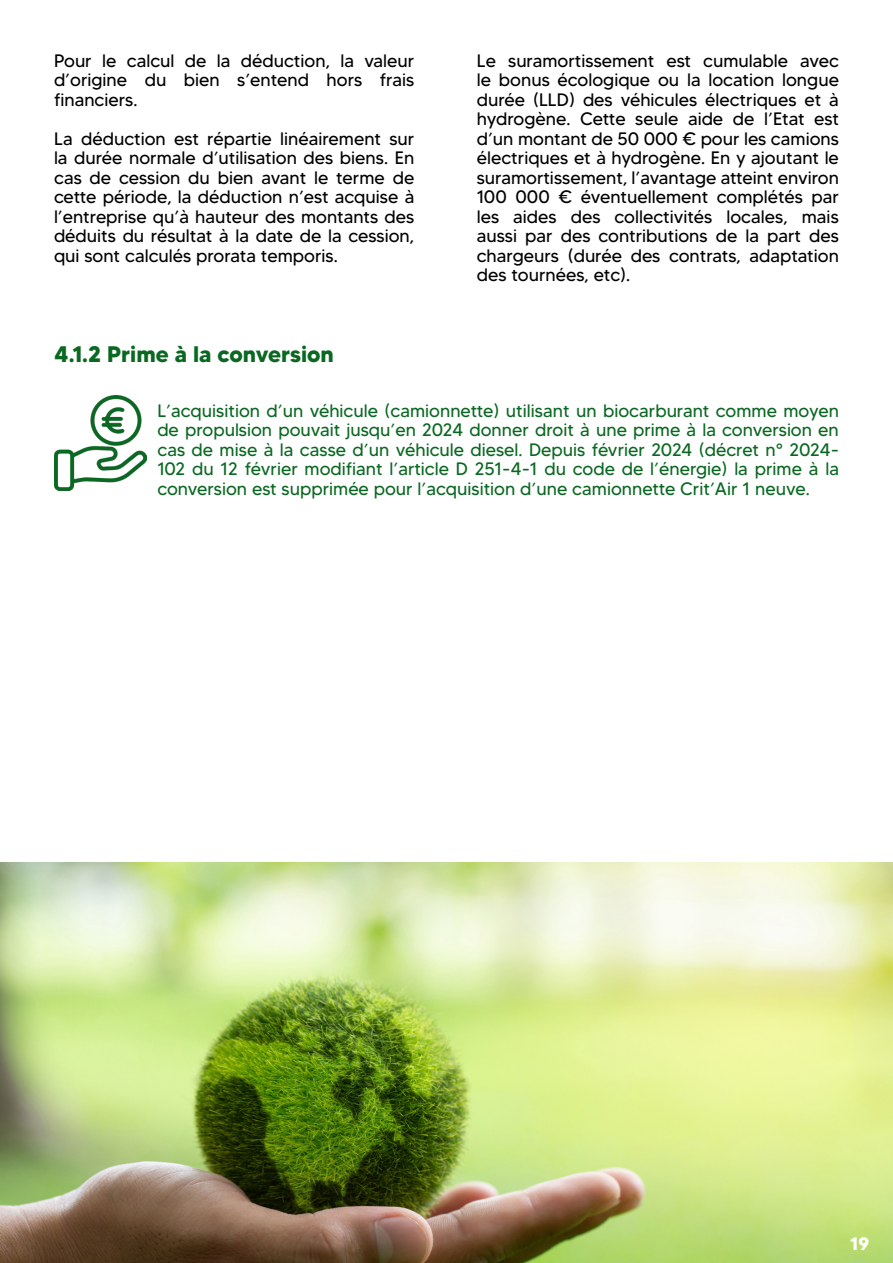
<style>
.page{position:relative;width:893px;height:1263px;background:#fff}
.page>*{position:absolute;margin:0;border:0;box-sizing:border-box;transform-origin:0 0}
.t1{font:700 22.5px "MADETOMMY";color:#0b6822}
.t2{font:18px/19.5px "MADETOMMY";color:#000;text-align:justify}
.t3{font:18px/19.5px "MADETOMMY";color:#0b6822;text-align:justify}
.t4{font:700 18px "MADETOMMY";color:#fff}
</style>
<div class="page">
<img style="left:54px;top:395px;width:92px;height:96px">
<img style="left:0;top:862px;width:893px;height:401px">
<p class="t2" style="left:54px;top:50px;width:362px">Pour le calcul de la déduction, la valeur d’origine du bien s’entend hors frais financiers.</p>
<p class="t2" style="left:54px;top:128px;width:362px">La déduction est répartie linéairement sur la durée normale d’utilisation des biens. En cas de cession du bien avant le terme de cette période, la déduction n’est acquise à l’entreprise qu’à hauteur des montants des déduits du résultat à la date de la cession, qui sont calculés prorata temporis.</p>
<p class="t1" style="left:54px;top:340px;width:281px">4.1.2 Prime à la conversion</p>
<p class="t2" style="left:477px;top:50px;width:364px">Le suramortissement est cumulable avec le bonus écologique ou la location longue durée (LLD) des véhicules électriques et à hydrogène. Cette seule aide de l’Etat est d’un montant de 50 000 € pour les camions électriques et à hydrogène. En y ajoutant le suramortissement, l’avantage atteint environ 100 000 € éventuellement complétés par les aides des collectivités locales, mais aussi par des contributions de la part des chargeurs (durée des contrats, adaptation des tournées, etc).</p>
<p class="t3" style="left:157px;top:401px;width:683px">L’acquisition d’un véhicule (camionnette) utilisant un biocarburant comme moyen de propulsion pouvait jusqu’en 2024 donner droit à une prime à la conversion en cas de mise à la casse d’un véhicule diesel. Depuis février 2024 (décret n° 2024- 102 du 12 février modifiant l’article D 251-4-1 du code de l’énergie) la prime à la conversion est supprimée pour l’acquisition d’une camionnette Crit’Air 1 neuve.</p>
<p class="t4" style="left:850px;top:1232px;width:20px">19</p>
</div>
